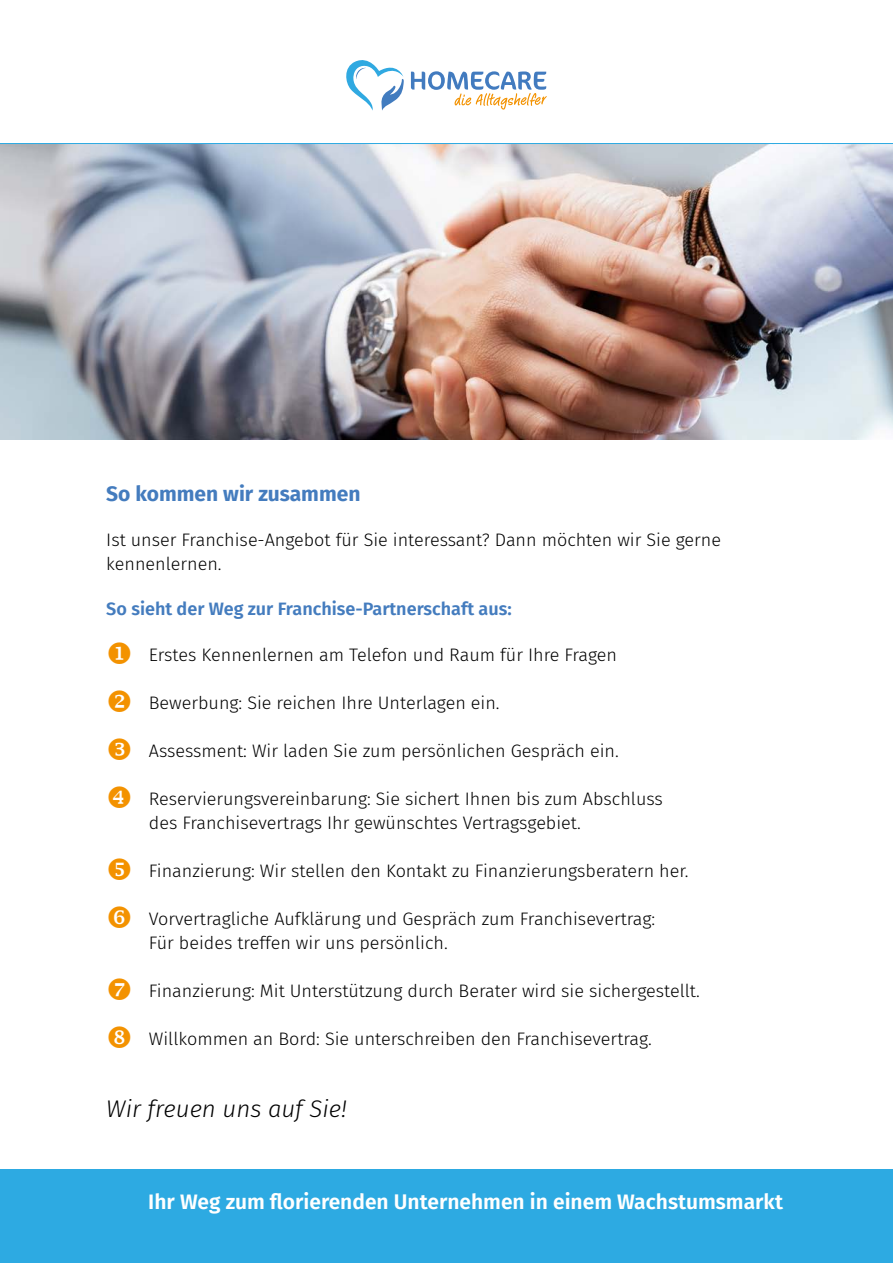
<style>
.page{position:relative;width:893px;height:1263px;background:#fff}
.page>*{position:absolute;margin:0;border:0;box-sizing:border-box;transform-origin:0 0}
.t1{font:italic 300 24px "Fira Sans";color:#000}
.t2{font:600 21px "Fira Sans";color:#fff}
.t3{font:700 21px "Fira Sans";color:#447cbe}
.t4{font:300 18px/24px "Fira Sans";color:#000}
.t5{font:600 18px "Fira Sans";color:#447cbe}
</style>
<div class="page">
<img style="left:0;top:144px;width:893px;height:295px">
<svg style="left:346px;top:60px;width:58px;height:51px"></svg>
<svg style="left:411px;top:71px;width:136px;height:39px"></svg>
<div style="left:0;top:1169px;width:893px;height:94px;background:#2daae2"></div>
<hr style="left:0;top:143px;width:893px;height:1px;background:#2daae2">
<p class="t3" style="left:106px;top:476px;width:256px">So kommen wir zusammen</p>
<p class="t4" style="left:106px;top:528px;width:616px">Ist unser Franchise-Angebot für Sie interessant? Dann möchten wir Sie gerne kennenlernen.</p>
<p class="t5" style="left:106px;top:594px;width:407px">So sieht der Weg zur Franchise-Partnerschaft aus:</p>
<p class="t4" style="left:149px;top:642px;width:470px">Erstes Kennenlernen am Telefon und Raum für Ihre Fragen</p>
<p class="t4" style="left:149px;top:690px;width:352px">Bewerbung: Sie reichen Ihre Unterlagen ein.</p>
<p class="t4" style="left:149px;top:738px;width:471px">Assessment: Wir laden Sie zum persönlichen Gespräch ein.</p>
<p class="t4" style="left:149px;top:786px;width:516px">Reservierungsvereinbarung: Sie sichert Ihnen bis zum Abschluss des Franchisevertrags Ihr gewünschtes Vertragsgebiet.</p>
<p class="t4" style="left:149px;top:858px;width:541px">Finanzierung: Wir stellen den Kontakt zu Finanzierungsberatern her.</p>
<p class="t4" style="left:149px;top:906px;width:508px">Vorvertragliche Aufklärung und Gespräch zum Franchisevertrag:<br>Für beides treffen wir uns persönlich.</p>
<p class="t4" style="left:149px;top:978px;width:552px">Finanzierung: Mit Unterstützung durch Berater wird sie sichergestellt.</p>
<p class="t4" style="left:149px;top:1026px;width:504px">Willkommen an Bord: Sie unterschreiben den Franchisevertrag.</p>
<h1 class="t1" style="left:106px;top:1091px;width:242px">Wir freuen uns auf Sie!</h1>
<p class="t2" style="left:148px;top:1184px;width:636px">Ihr Weg zum florierenden Unternehmen in einem Wachstumsmarkt</p>
</div>
